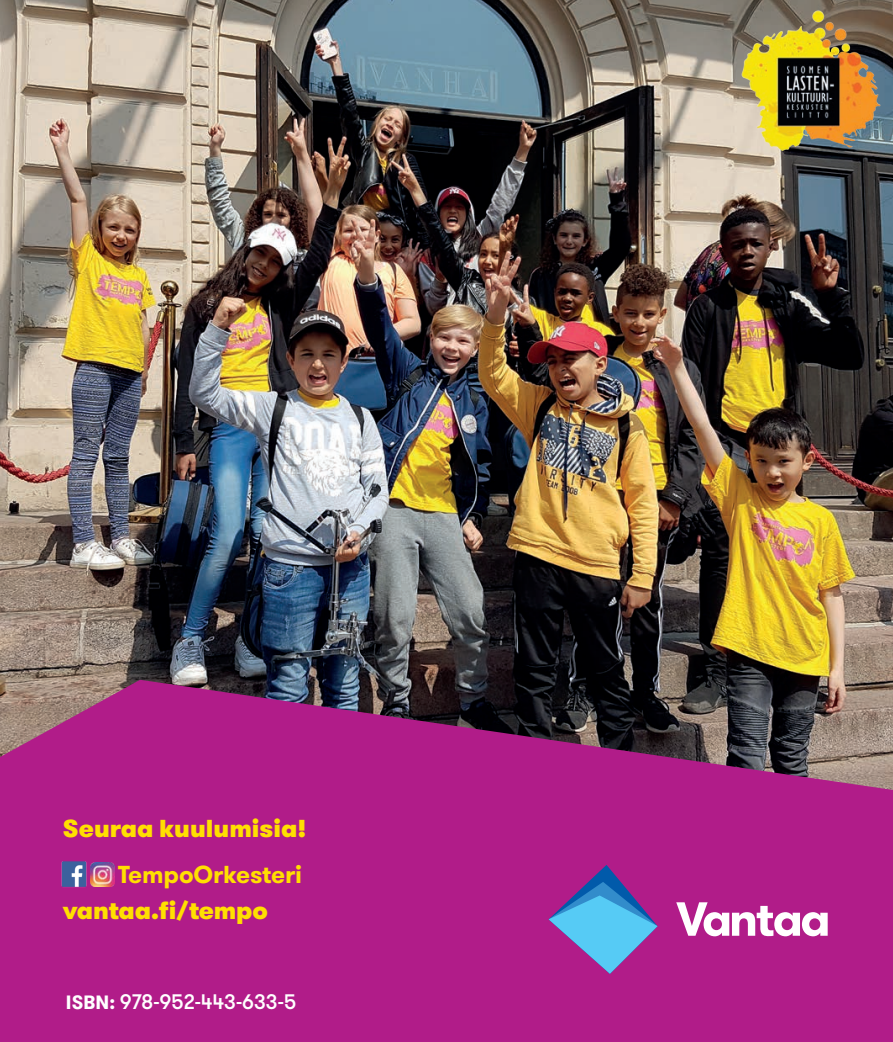
<style>
.page{position:relative;width:893px;height:1042px;background:#fff}
.page>*{position:absolute;margin:0;border:0;box-sizing:border-box;transform-origin:0 0}
.t1{font:900 24.5px "GT Walsheim";color:#ffdf01}
.t2{font:700 24.5px "GT Walsheim";letter-spacing:-.005em;color:#ffdf01}
.t3{font:500 21px "GT Walsheim";letter-spacing:-.005em;color:#fff}
.s1{font-weight:700;font-size:19.25px}
</style>
<div class="page">
<img style="left:0;top:0;width:893px;height:680px">
<svg style="left:0;top:680px;width:893px;height:362px;background:#a2237f"></svg>
<img style="left:740px;top:10px;width:142px;height:144px">
<svg style="left:549px;top:865px;width:108px;height:109px;background:#7967b6"></svg>
<svg style="left:676px;top:902px;width:152px;height:34px"></svg>
<img style="left:92px;top:862px;width:22px;height:24px">
<img style="left:57px;top:861px;width:35px;height:26px">
<p class="t1" style="left:63px;top:811px;width:245px">Seuraa kuulumisia!</p>
<p class="t2" style="left:118px;top:858px;width:186px">TempoOrkesteri</p>
<p class="t1" style="left:63px;top:894px;width:207px">vantaa.fi/tempo</p>
<p class="t3" style="left:66px;top:988px;width:232px"><span class="s1">ISBN:</span> 978-952-443-633-5</p>
</div>
